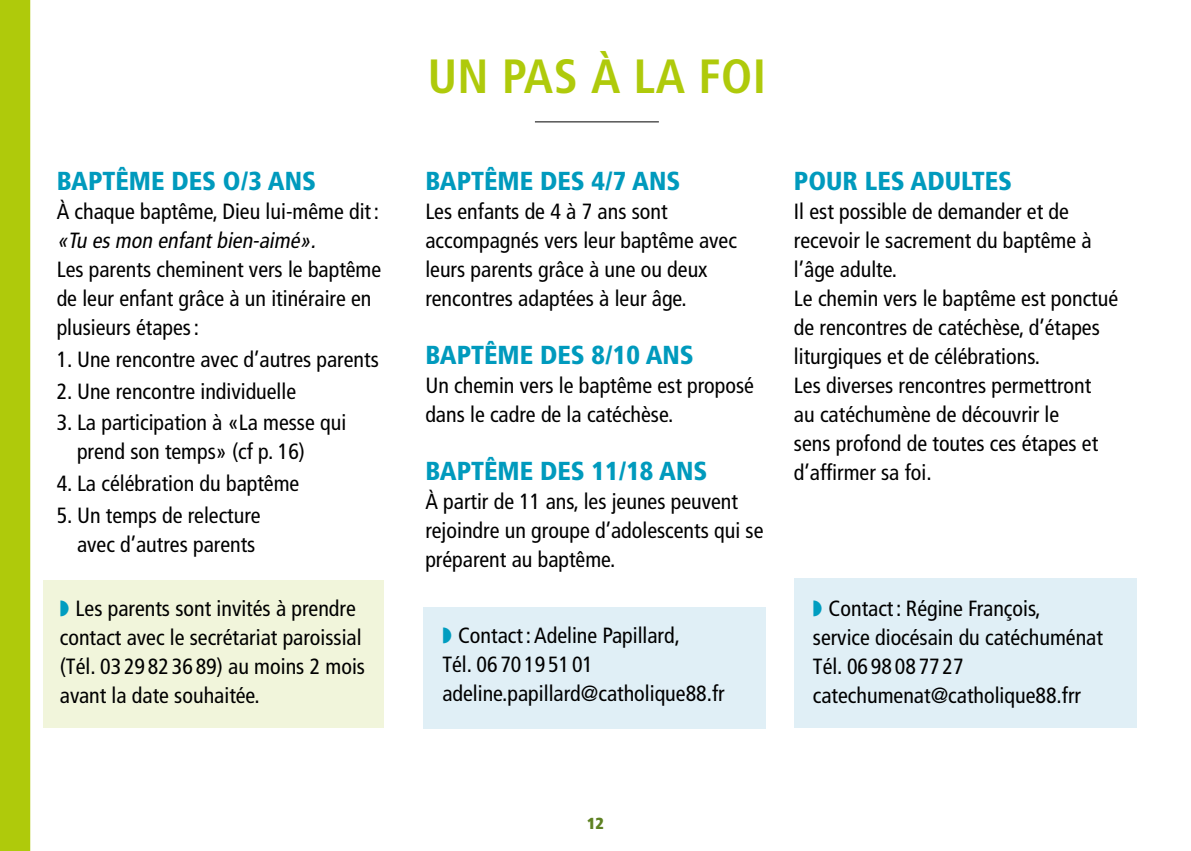
<style>
.page{position:relative;width:1191px;height:851px;background:#fff}
.page>*{position:absolute;margin:0;border:0;box-sizing:border-box;transform-origin:0 0}
.t1{font:700 condensed 48px "Frutiger";letter-spacing:.01em;color:#afca0b}
.t2{font:900 condensed 26px "Frutiger";color:#009abd}
.t3{font:condensed 22px/29px "Frutiger";color:#000}
.t4{font:italic condensed 22px "Frutiger";color:#000}
.t5{font:900 condensed 16px "Frutiger";color:#5e8122}
.s1{color:#009dc0}
</style>
<div class="page">
<div style="left:0;top:0;width:30px;height:850px;background:#afca0b"></div>
<hr style="left:535px;top:121px;width:124px;height:1px;background:#000">
<div style="left:43px;top:580px;width:341px;height:148px;background:#f1f5db"></div>
<div style="left:423px;top:607px;width:342px;height:121px;background:#e0eff6"></div>
<div style="left:794px;top:578px;width:342px;height:150px;background:#e0eff6"></div>
<p class="t2" style="left:57px;top:165px;width:261px">BAPTÊME DES O/3 ANS</p>
<p class="t3" style="left:57px;top:197px;width:324px">À chaque baptême, Dieu lui-même dit:</p>
<p class="t4" style="left:57px;top:227px;width:265px">«Tu esmon enfantbien-aimé».</p>
<p class="t3" style="left:57px;top:255px;width:326px">Les parents cheminent vers le baptême de leur enfant grâce à un itinéraire en plusieurs étapes:</p>
<p class="t3" style="left:57px;top:344px;width:324px">1. Une rencontre avec d’autres parents</p>
<p class="t3" style="left:57px;top:376px;width:241px">2. Une rencontre individuelle</p>
<p class="t3" style="left:77px;top:408px;width:271px;text-indent:-20px">3. La participation à «La messe qui prend son temps» (cf p. 16)</p>
<p class="t3" style="left:57px;top:469px;width:244px">4. La célébration du baptême</p>
<p class="t3" style="left:57px;top:501px;width:205px;text-align:right">5. Un temps de relecture avec d’autres parents</p>
<p class="t3" style="left:60px;top:593px;width:307px"><span class="s1">◗</span> Les parents sont invités à prendre contact avec le secrétariat paroissial (Tél. 03 29 82 36 89) au moins 2 mois avant la date souhaitée.</p>
<h1 class="t1" style="left:428px;top:48px;width:340px">UN PAS À LA FOI</h1>
<p class="t2" style="left:425px;top:165px;width:256px">BAPTÊME DES 4/7 ANS</p>
<p class="t3" style="left:425px;top:197px;width:313px">Les enfants de 4 à 7 ans sont accompagnés vers leur baptême avec leurs parents grâce à une ou deux rencontres adaptées à leur âge.</p>
<p class="t2" style="left:425px;top:339px;width:270px">BAPTÊME DES 8/10 ANS</p>
<p class="t3" style="left:425px;top:371px;width:330px">Un chemin vers le baptême est proposé dans le cadre de la catéchèse.</p>
<p class="t2" style="left:425px;top:455px;width:283px">BAPTÊME DES 11/18 ANS</p>
<p class="t3" style="left:425px;top:487px;width:339px">À partir de 11 ans, les jeunes peuvent rejoindre un groupe d’adolescents qui se préparent au baptême.</p>
<p class="t3" style="left:442px;top:621px;width:284px"><span class="s1">◗</span> Contact: Adeline Papillard,<br>Tél. 06 70 19 51 01 adeline.papillard@catholique88.fr</p>
<p class="t2" style="left:794px;top:165px;width:220px">POUR LES ADULTES</p>
<p class="t3" style="left:794px;top:197px;width:326px">Il est possible de demander et de recevoir le sacrement du baptême à l’âge adulte.<br>Le chemin vers le baptême est ponctué de rencontres de catéchèse, d’étapes liturgiques et de célébrations.<br>Les diverses rencontres permettront<br>au catéchumène de découvrir le<br>sens profond de toutes ces étapes et d’affirmer sa foi.</p>
<p class="t3" style="left:813px;top:593px;width:291px"><span class="s1">◗</span> Contact: Régine François, service diocésain du catéchuménat<br>Tél. 06 98 08 77 27 catechumenat@catholique88.frr</p>
<p class="t5" style="left:587px;top:813px;width:18px">12</p>
</div>
